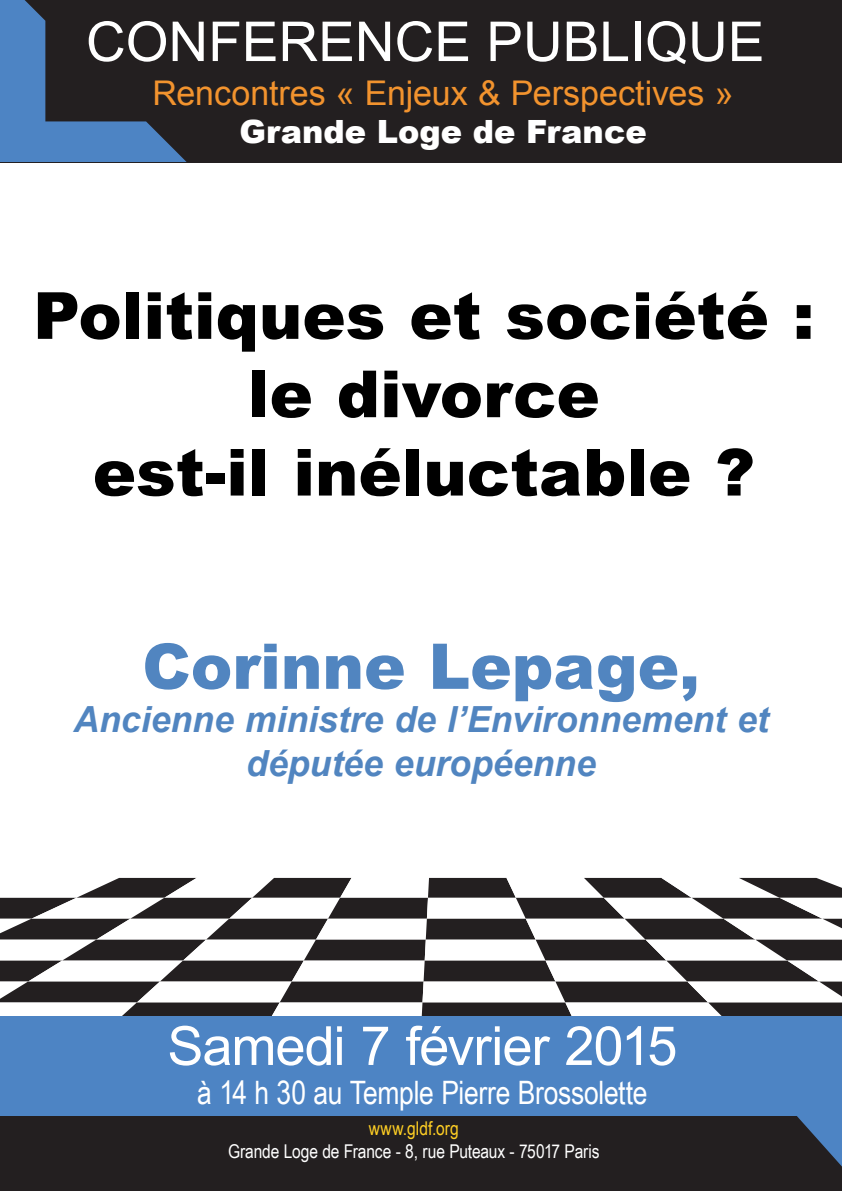
<style>
.page{position:relative;width:842px;height:1191px;background:#fff}
.page>*{position:absolute;margin:0;border:0;box-sizing:border-box;transform-origin:0 0}
.Normal_e{font:900 65px/78.3px "Arial";color:#000;text-align:center}
.Normal_e-2{font:900 63px "Arial";color:#5185c0}
.t1{font:55px "Arial";color:#fff}
.t2{font:54px "Arial";letter-spacing:-.02em;color:#fff}
.Normal_e-3{font:italic 700 36px/43.4px "Arial";color:#5185c0;text-align:center}
.t3{font:34px "Arial";color:#f2932e}
.t4{font:32.3px "Arial Narrow";letter-spacing:-.01em;color:#fff}
.t5{font:900 32px "Arial";color:#fff}
.t6{font:19px "Arial Narrow";letter-spacing:-.01em;color:#fff}
.t7{font:19px "Arial Narrow";letter-spacing:.005em;color:#ffcf24}
</style>
<div class="page">
<div style="left:0;top:0;width:842px;height:162px;background:#231f20"></div>
<svg style="left:0;top:0;width:187px;height:162px"></svg>
<div style="left:0;top:1016px;width:842px;height:175px;background:#231f20"></div>
<svg style="left:0;top:878px;width:842px;height:288px"></svg>
<p class="t1" style="left:86px;top:6px;width:680px">CONFERENCE PUBLIQUE</p>
<p class="t3" style="left:152px;top:70px;width:583px">Rencontres « Enjeux &amp; Perspectives »</p>
<p class="t5" style="left:239px;top:108px;width:409px">Grande Loge de France</p>
<p class="Normal_e" style="left:33px;top:274px;width:783px">Politiques et société :</p>
<p class="Normal_e" style="left:93px;top:353px;width:664px">le divorce<br>est-il inéluctable ?</p>
<p class="Normal_e-2" style="left:142px;top:620px;width:559px">Corinne Lepage,</p>
<p class="Normal_e-3" style="left:73px;top:699px;width:697px">Ancienne ministre de l’Environnement et députée européenne</p>
<p class="t2" style="left:167px;top:1010px;width:511px">Samedi 7 février 2015</p>
<p class="t4" style="left:197px;top:1068px;width:452px">à 14 h 30 au Temple Pierre Brossolette</p>
<p class="t7" style="left:369px;top:1114px;width:92px">www.gldf.org</p>
<p class="t6" style="left:228px;top:1137px;width:373px">Grande Loge de France - 8, rue Puteaux - 75017 Paris</p>
</div>
